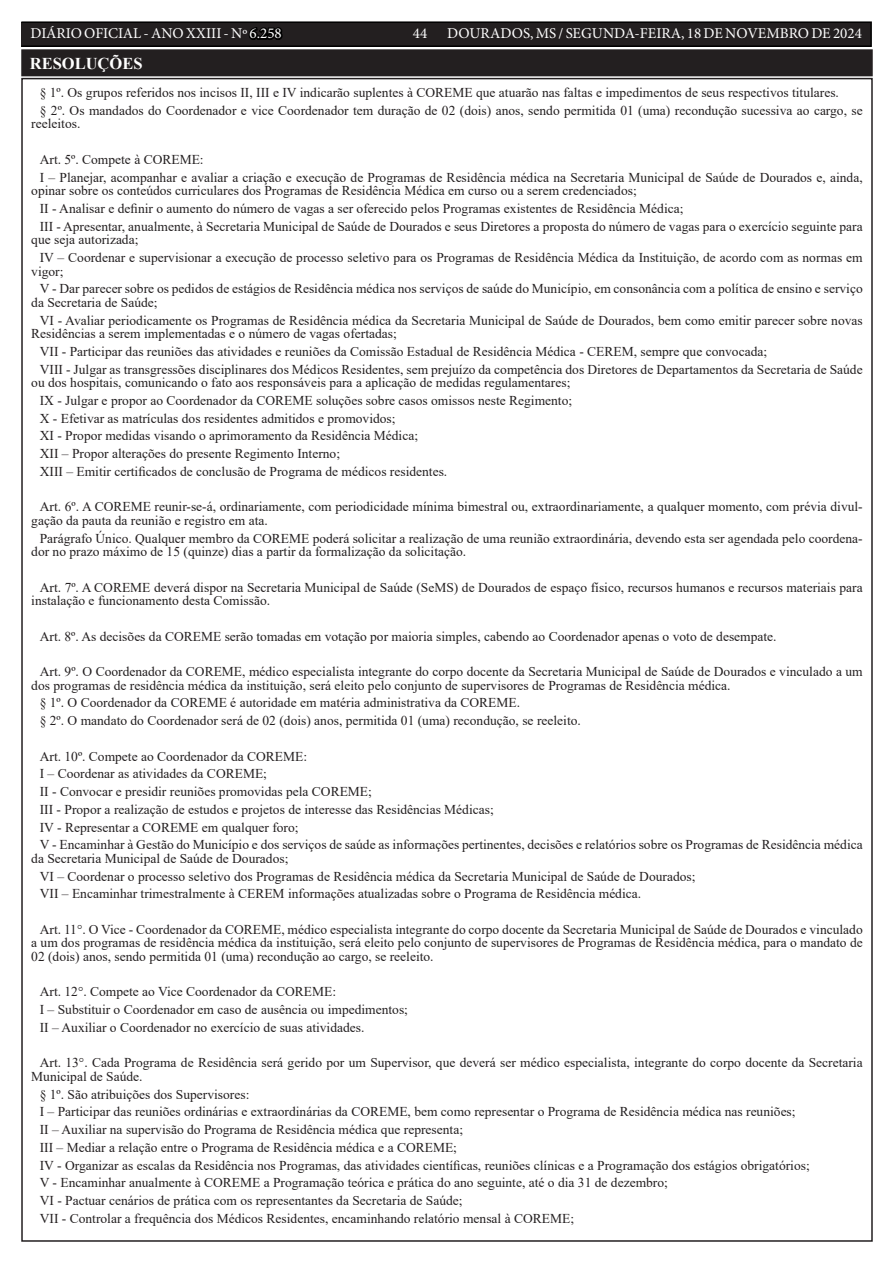
<style>
.page{position:relative;width:893px;height:1263px;background:#fff}
.page>*{position:absolute;margin:0;border:0;box-sizing:border-box;transform-origin:0 0}
.TEXTO{font:700 16.5px "Times New Roman";color:#fff}
.t1{font:15px "Minion Pro";color:#fff}
.TEXTO-2{font:13.5px/13.5px "Times New Roman";color:#231f20}
.s1{color:#000}
</style>
<div class="page">
<div style="left:21px;top:22px;width:850px;height:24px;background:#231f20"></div>
<div style="left:21px;top:21px;width:851px;height:26px;border:2px solid #000"></div>
<div style="left:23px;top:51px;width:848px;height:23px;background:#231f20"></div>
<div style="left:21px;top:49px;width:852px;height:27px;border:4px solid #231f20"></div>
<p class="t1" style="left:31px;top:24px;width:253px">DIÁRIO OFICIAL - ANO XXIII - Nº <span class="s1">6.258</span></p>
<p class="t1" style="left:413px;top:24px;width:16px">44</p>
<p class="t1" style="left:447px;top:24px;width:416px">DOURADOS, MS / SEGUNDA-FEIRA, 18 DE NOVEMBRO DE 2024</p>
<p class="TEXTO" style="left:30px;top:52px;width:114px">RESOLUÇÕES</p>
<p class="TEXTO-2" style="left:40px;top:86px;width:801px">§ 1º. Os grupos referidos nos incisos II, III e IV indicarão suplentes à COREME que atuarão nas faltas e impedimentos de seus respectivos titulares.</p>
<p class="TEXTO-2" style="left:31px;top:103px;width:833px;text-indent:9px">§ 2º. Os mandados do Coordenador e vice Coordenador tem duração de 02 (dois) anos, sendo permitida 01 (uma) recondução sucessiva ao cargo, se reeleitos.</p>
<p class="TEXTO-2" style="left:40px;top:152px;width:165px">Art. 5º. Compete à COREME:</p>
<p class="TEXTO-2" style="left:31px;top:170px;width:833px;text-indent:9px">I – Planejar, acompanhar e avaliar a criação e execução de Programas de Residência médica na Secretaria Municipal de Saúde de Dourados e, ainda, opinar sobre os conteúdos curriculares dos Programas de Residência Médica em curso ou a serem credenciados;</p>
<p class="TEXTO-2" style="left:40px;top:201px;width:645px">II - Analisar e definir o aumento do número de vagas a ser oferecido pelos Programas existentes de Residência Médica;</p>
<p class="TEXTO-2" style="left:31px;top:219px;width:833px;text-indent:9px">III - Apresentar, anualmente, à Secretaria Municipal de Saúde de Dourados e seus Diretores a proposta do número de vagas para o exercício seguinte para que seja autorizada;</p>
<p class="TEXTO-2" style="left:31px;top:250px;width:833px;text-indent:9px">IV – Coordenar e supervisionar a execução de processo seletivo para os Programas de Residência Médica da Instituição, de acordo com as normas em vigor;</p>
<p class="TEXTO-2" style="left:31px;top:282px;width:833px;text-indent:9px">V - Dar parecer sobre os pedidos de estágios de Residência médica nos serviços de saúde do Município, em consonância com a política de ensino e serviço da Secretaria de Saúde;</p>
<p class="TEXTO-2" style="left:31px;top:313px;width:833px;text-indent:9px">VI - Avaliar periodicamente os Programas de Residência médica da Secretaria Municipal de Saúde de Dourados, bem como emitir parecer sobre novas<br>Residências a serem implementadas e o número de vagas ofertadas;</p>
<p class="TEXTO-2" style="left:40px;top:344px;width:729px">VII - Participar das reuniões das atividades e reuniões da Comissão Estadual de Residência Médica - CEREM, sempre que convocada;</p>
<p class="TEXTO-2" style="left:31px;top:362px;width:833px;text-indent:9px">VIII - Julgar as transgressões disciplinares dos Médicos Residentes, sem prejuízo da competência dos Diretores de Departamentos da Secretaria de Saúde ou dos hospitais, comunicando o fato aos responsáveis para a aplicação de medidas regulamentares;</p>
<p class="TEXTO-2" style="left:40px;top:393px;width:534px">IX - Julgar e propor ao Coordenador da COREME soluções sobre casos omissos neste Regimento;</p>
<p class="TEXTO-2" style="left:40px;top:411px;width:357px">X - Efetivar as matrículas dos residentes admitidos e promovidos;</p>
<p class="TEXTO-2" style="left:40px;top:429px;width:380px">XI - Propor medidas visando o aprimoramento da Residência Médica;</p>
<p class="TEXTO-2" style="left:40px;top:446px;width:302px">XII – Propor alterações do presente Regimento Interno;</p>
<p class="TEXTO-2" style="left:40px;top:464px;width:409px">XIII – Emitir certificados de conclusão de Programa de médicos residentes.</p>
<p class="TEXTO-2" style="left:31px;top:500px;width:833px;text-indent:9px">Art. 6º. A COREME reunir-se-á, ordinariamente, com periodicidade mínima bimestral ou, extraordinariamente, a qualquer momento, com prévia divul&shy;gação da pauta da reunião e registro em ata.</p>
<p class="TEXTO-2" style="left:31px;top:531px;width:833px;text-indent:9px">Parágrafo Único. Qualquer membro da COREME poderá solicitar a realização de uma reunião extraordinária, devendo esta ser agendada pelo coordena&shy;dor no prazo máximo de 15 (quinze) dias a partir da formalização da solicitação.</p>
<p class="TEXTO-2" style="left:31px;top:580px;width:833px;text-indent:9px">Art. 7º. A COREME deverá dispor na Secretaria Municipal de Saúde (SeMS) de Dourados de espaço físico, recursos humanos e recursos materiais para instalação e funcionamento desta Comissão.</p>
<p class="TEXTO-2" style="left:40px;top:629px;width:738px">Art. 8º. As decisões da COREME serão tomadas em votação por maioria simples, cabendo ao Coordenador apenas o voto de desempate.</p>
<p class="TEXTO-2" style="left:31px;top:664px;width:833px;text-indent:9px">Art. 9º. O Coordenador da COREME, médico especialista integrante do corpo docente da Secretaria Municipal de Saúde de Dourados e vinculado a um dos programas de residência médica da instituição, será eleito pelo conjunto de supervisores de Programas de Residência médica.</p>
<p class="TEXTO-2" style="left:40px;top:696px;width:482px">§ 1º. O Coordenador da COREME é autoridade em matéria administrativa da COREME.</p>
<p class="TEXTO-2" style="left:40px;top:713px;width:543px">§ 2º. O mandato do Coordenador será de 02 (dois) anos, permitida 01 (uma) recondução, se reeleito.</p>
<p class="TEXTO-2" style="left:40px;top:749px;width:269px">Art. 10º. Compete ao Coordenador da COREME:</p>
<p class="TEXTO-2" style="left:40px;top:767px;width:229px">I – Coordenar as atividades da COREME;</p>
<p class="TEXTO-2" style="left:40px;top:784px;width:334px">II - Convocar e presidir reuniões promovidas pela COREME;</p>
<p class="TEXTO-2" style="left:40px;top:802px;width:456px">III - Propor a realização de estudos e projetos de interesse das Residências Médicas;</p>
<p class="TEXTO-2" style="left:40px;top:820px;width:260px">IV - Representar a COREME em qualquer foro;</p>
<p class="TEXTO-2" style="left:31px;top:838px;width:833px;text-indent:9px">V - Encaminhar à Gestão do Município e dos serviços de saúde as informações pertinentes, decisões e relatórios sobre os Programas de Residência médica da Secretaria Municipal de Saúde de Dourados;</p>
<p class="TEXTO-2" style="left:40px;top:869px;width:657px">VI – Coordenar o processo seletivo dos Programas de Residência médica da Secretaria Municipal de Saúde de Dourados;</p>
<p class="TEXTO-2" style="left:40px;top:887px;width:603px">VII – Encaminhar trimestralmente à CEREM informações atualizadas sobre o Programa de Residência médica.</p>
<p class="TEXTO-2" style="left:31px;top:922px;width:833px;text-align:justify;text-indent:9px">Art. 11°. O Vice - Coordenador da COREME, médico especialista integrante do corpo docente da Secretaria Municipal de Saúde de Dourados e vinculado a um dos programas de residência médica da instituição, será eleito pelo conjunto de supervisores de Programas de Residência médica, para o mandato de 02 (dois) anos, sendo permitida 01 (uma) recondução ao cargo, se reeleito.</p>
<p class="TEXTO-2" style="left:40px;top:985px;width:298px">Art. 12°. Compete ao Vice Coordenador da COREME:</p>
<p class="TEXTO-2" style="left:40px;top:1002px;width:370px">I – Substituir o Coordenador em caso de ausência ou impedimentos;</p>
<p class="TEXTO-2" style="left:40px;top:1020px;width:326px">II – Auxiliar o Coordenador no exercício de suas atividades.</p>
<p class="TEXTO-2" style="left:31px;top:1056px;width:833px;text-indent:9px">Art. 13°. Cada Programa de Residência será gerido por um Supervisor, que deverá ser médico especialista, integrante do corpo docente da Secretaria<br>Municipal de Saúde.</p>
<p class="TEXTO-2" style="left:40px;top:1087px;width:211px">§ 1º. São atribuições dos Supervisores:</p>
<p class="TEXTO-2" style="left:40px;top:1105px;width:757px">I – Participar das reuniões ordinárias e extraordinárias da COREME, bem como representar o Programa de Residência médica nas reuniões;</p>
<p class="TEXTO-2" style="left:40px;top:1122px;width:425px">II – Auxiliar na supervisão do Programa de Residência médica que representa;</p>
<p class="TEXTO-2" style="left:40px;top:1140px;width:419px">III – Mediar a relação entre o Programa de Residência médica e a COREME;</p>
<p class="TEXTO-2" style="left:40px;top:1158px;width:771px">IV - Organizar as escalas da Residência nos Programas, das atividades científicas, reuniões clínicas e a Programação dos estágios obrigatórios;</p>
<p class="TEXTO-2" style="left:40px;top:1176px;width:630px">V - Encaminhar anualmente à COREME a Programação teórica e prática do ano seguinte, até o dia 31 de dezembro;</p>
<p class="TEXTO-2" style="left:40px;top:1193px;width:424px">VI - Pactuar cenários de prática com os representantes da Secretaria de Saúde;</p>
<p class="TEXTO-2" style="left:40px;top:1211px;width:536px">VII - Controlar a frequência dos Médicos Residentes, encaminhando relatório mensal à COREME;</p>
</div>
